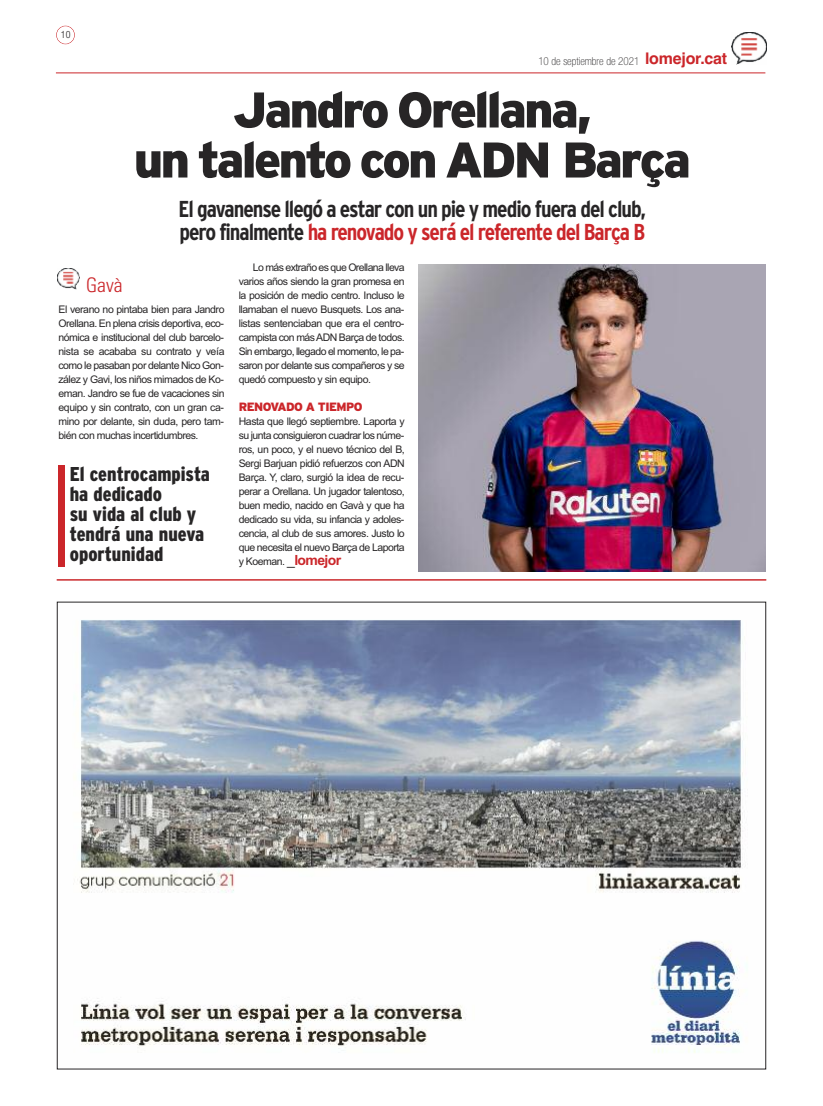
<style>
.page{position:relative;width:823px;height:1106px;background:#fff}
.page>*{position:absolute;margin:0;border:0;box-sizing:border-box;transform-origin:0 0}
.t1{font:900 50px/50px "Interstate";letter-spacing:-.055em;color:#272526;text-align:center}
.t2{font:700 condensed 23px/23px "Interstate";letter-spacing:-.045em;color:#272526}
.t3{font:900 condensed 20px/20px "Interstate";color:#272526}
.t4{font:300 condensed 20px "Univers LT Std";color:#cb262a}
.t5{font:900 12px "Interstate";letter-spacing:-.045em;color:#cb262a}
.t6{font:100 condensed 11px "Helvetica Neue LT Std";color:#272526}
.t7{font:10.5px/14px "Arial";letter-spacing:-.045em;color:#272526;text-align:justify}
.t8{font:300 condensed 10px "Helvetica Neue LT Std";color:#272526}
.s1{font-family:"Helvetica";font-weight:700;font-stretch:normal;font-size:16px;color:#cb262a}
.s2{color:#cb262a}
.s3{font-size:14px}
.s4{font-weight:700;font-size:14px;color:#cb262a}
</style>
<div class="page">
<img style="left:58px;top:268px;width:22px;height:21px">
<div style="left:58px;top:465px;width:7px;height:102px;background:#cb262a"></div>
<hr style="left:56px;top:72px;width:709px;height:1px;background:#cb262a">
<img style="left:731px;top:32px;width:34px;height:33px">
<div style="left:56px;top:26px;width:19px;height:18px;border:1px solid #cb262a;border-radius:50%"></div>
<img style="left:77px;top:620px;width:669px;height:433px">
<hr style="left:57px;top:579px;width:708px;height:1px;background:#cb262a">
<img style="left:418px;top:265px;width:347px;height:306px">
<p class="t8" style="left:61px;top:31px;width:11px">10</p>
<p class="t6" style="left:538px;top:57px;width:190px">10 de septiembre de 2021 <span class="s1">lomejor.cat</span></p>
<h1 class="t1" style="left:134px;top:85px;width:558px">Jandro Orellana,<br>un talento con ADN Barça</h1>
<h2 class="t2" style="left:178px;top:198px;width:469px">El gavanense llegó a estar con un pie y medio fuera del club, pero finalmente <span class="s2">ha renovado y será el referente del Barça B</span></h2>
<h3 class="t4" style="left:86px;top:277px;width:38px">Gavà</h3>
<p class="t7" style="left:58px;top:302px;width:167px">El verano no pintaba bien para Jandro Orellana. En plena crisis deportiva, eco&shy;nómica e institucional del club barcelo&shy;nista se acababa su contrato y veía como le pasaban por delante Nico Gon&shy;zález y Gavi, los niños mimados de Ko&shy;eman. Jandro se fue de vacaciones sin equipo y sin contrato, con un gran ca&shy;mino por delante, sin duda, pero tam&shy;bién con muchas incertidumbres.</p>
<h3 class="t3" style="left:70px;top:464px;width:141px">El centrocampista ha dedicado<br>su vida al club y tendrá una nueva oportunidad</h3>
<p class="t7" style="left:238px;top:260px;width:167px;text-indent:14px">Lo más extraño es que Orellana lleva varios años siendo la gran promesa en la posición de medio centro. Incluso le llamaban el nuevo Busquets. Los ana&shy;listas sentenciaban que era el centro&shy;campista con másADN Barça de todos.<br>Sin embargo, llegado el momento, le pa&shy;saron por delante sus compañeros y se quedó compuesto y sin equipo.</p>
<p class="t5" style="left:238px;top:400px;width:125px">RENOVADO A TIEMPO</p>
<p class="t7" style="left:238px;top:414px;width:167px">Hasta que llegó septiembre. Laporta y su junta consiguieron cuadrar los núme&shy;ros, un poco, y el nuevo técnico del B, Sergi Barjuan pidió refuerzos con ADN Barça. Y, claro, surgió la idea de recu&shy;perar a Orellana. Un jugador talentoso, buen medio, nacido en Gavà y que ha dedicado su vida, su infancia y adoles&shy;cencia, al club de sus amores. Justo lo que necesita el nuevo Barça de Laporta y Koeman. <span class="s3">_</span><span class="s4">lomejor</span></p>
</div>
